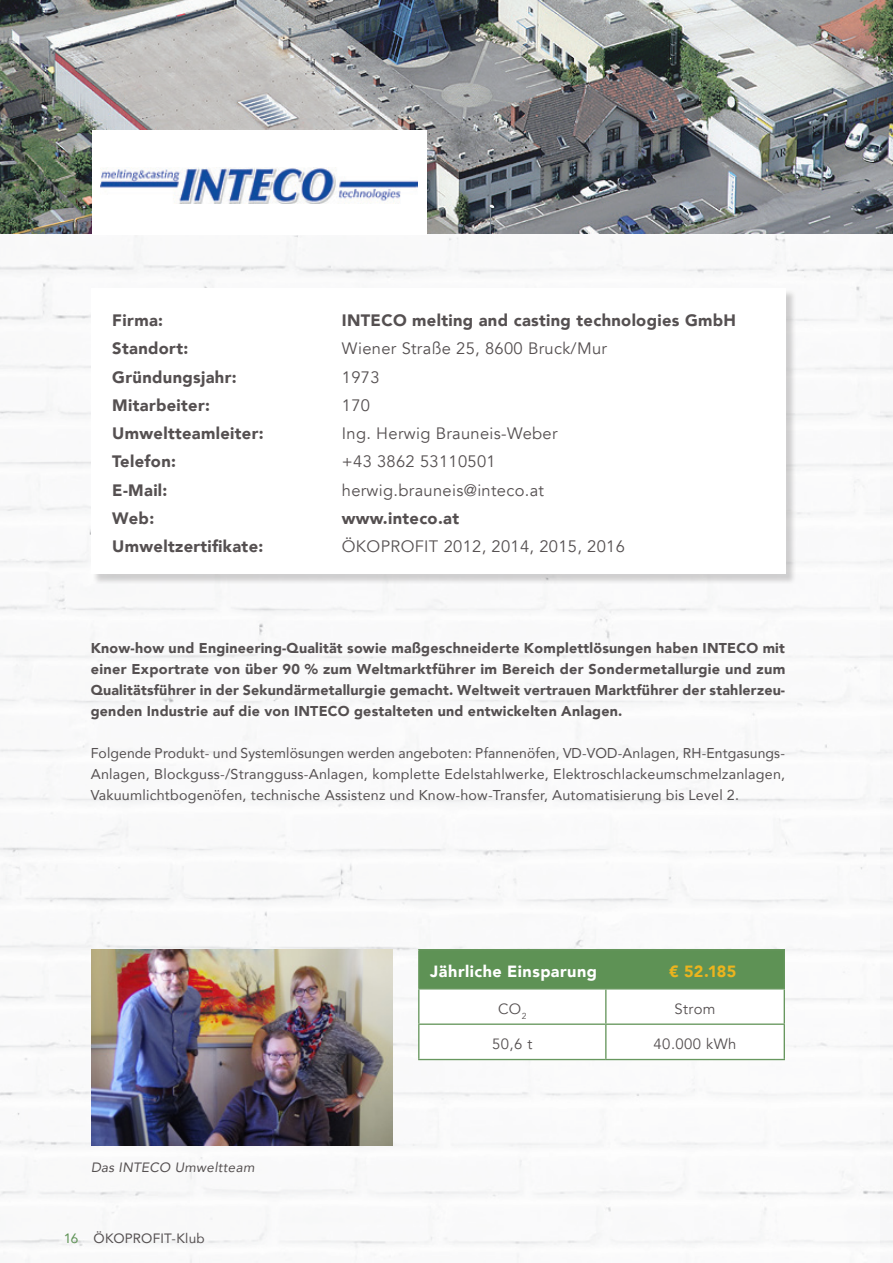
<style>
.page{position:relative;width:893px;height:1263px;background:#fff}
.page>*{position:absolute;margin:0;border:0;box-sizing:border-box;transform-origin:0 0}
.U1_betriebe_für_inha{font:900 16.5px "Avenir";letter-spacing:.02em;color:#555051}
.U1_betriebe_für_inha-2{font:16.5px "Avenir";letter-spacing:.02em;color:#555051}
.t1{font:900 16.2px "Avenir";letter-spacing:.03em;color:#fff}
.t2{font:900 16.2px "Avenir";color:#ebb41e}
.t3{font:14.85px "Avenir";letter-spacing:.03em;color:#555051}
.CPC_Fliess{font:900 14.25px/21px "Avenir";letter-spacing:.015em;color:#555051;text-align:justify}
.CPC_Fliess-2{font:14.25px/21px "Avenir";letter-spacing:.015em;color:#555051;text-align:justify}
.t4{font:italic 13.5px "Avenir";letter-spacing:.02em;color:#555051}
.t5{font:13.5px "Avenir";letter-spacing:.015em;color:#555051}
.s1{color:#5e9255}
</style>
<div class="page">
<img style="left:0;top:235px;width:893px;height:1028px">
<img style="left:0;top:0;width:893px;height:234px">
<div style="left:92px;top:289px;width:704px;height:295px;background:#231f20;opacity:.2"></div>
<div style="left:91px;top:288px;width:694px;height:286px;background:#fff"></div>
<img style="left:92px;top:949px;width:301px;height:196px">
<div style="left:419px;top:950px;width:365px;height:39px;background:#5e9255"></div>
<svg style="left:419px;top:989px;width:365px;height:70px"></svg>
<hr style="left:418px;top:950px;width:1px;height:38px;background:#67975e">
<hr style="left:418px;top:949px;width:188px;height:1px;background:#67975e">
<hr style="left:606px;top:949px;width:179px;height:1px;background:#67975e">
<hr style="left:784px;top:950px;width:1px;height:38px;background:#67975e">
<hr style="left:605px;top:989px;width:1px;height:34px;background:#67975e">
<hr style="left:605px;top:1025px;width:1px;height:34px;background:#67975e">
<hr style="left:418px;top:1023px;width:188px;height:2px;background:#67975e">
<hr style="left:606px;top:1023px;width:179px;height:2px;background:#67975e">
<hr style="left:418px;top:989px;width:1px;height:34px;background:#67975e">
<hr style="left:418px;top:988px;width:188px;height:1px;background:#67975e">
<hr style="left:606px;top:988px;width:179px;height:1px;background:#67975e">
<hr style="left:784px;top:989px;width:1px;height:34px;background:#67975e">
<hr style="left:418px;top:1025px;width:1px;height:34px;background:#67975e">
<hr style="left:418px;top:1059px;width:188px;height:1px;background:#67975e">
<hr style="left:784px;top:1025px;width:1px;height:34px;background:#67975e">
<hr style="left:606px;top:1059px;width:179px;height:1px;background:#67975e">
<div style="left:92px;top:131px;width:335px;height:104px;background:#fff"></div>
<img style="left:101px;top:168px;width:316px;height:35px">
<p class="U1_betriebe_für_inha" style="left:112px;top:306px;width:52px">Firma:</p>
<p class="U1_betriebe_für_inha" style="left:342px;top:306px;width:396px">INTECO melting and casting technologies GmbH</p>
<p class="U1_betriebe_für_inha" style="left:112px;top:334px;width:77px">Standort:</p>
<p class="U1_betriebe_für_inha-2" style="left:342px;top:339px;width:267px">Wiener Straße 25, 8600 Bruck/Mur</p>
<p class="U1_betriebe_für_inha" style="left:112px;top:363px;width:126px">Gründungsjahr:</p>
<p class="U1_betriebe_für_inha-2" style="left:342px;top:367px;width:39px">1973</p>
<p class="U1_betriebe_für_inha" style="left:112px;top:391px;width:99px">Mitarbeiter:</p>
<p class="U1_betriebe_für_inha-2" style="left:342px;top:395px;width:30px">170</p>
<p class="U1_betriebe_für_inha" style="left:112px;top:419px;width:153px">Umweltteamleiter:</p>
<p class="U1_betriebe_für_inha-2" style="left:342px;top:424px;width:217px">Ing. Herwig Brauneis-Weber</p>
<p class="U1_betriebe_für_inha" style="left:112px;top:448px;width:65px">Telefon:</p>
<p class="U1_betriebe_für_inha-2" style="left:342px;top:452px;width:155px">+43 3862 53110501</p>
<p class="U1_betriebe_für_inha" style="left:112px;top:476px;width:57px">E-Mail:</p>
<p class="U1_betriebe_für_inha-2" style="left:342px;top:480px;width:204px">herwig.brauneis@inteco.at</p>
<p class="U1_betriebe_für_inha" style="left:112px;top:504px;width:43px">Web:</p>
<p class="U1_betriebe_für_inha" style="left:342px;top:504px;width:119px">www.inteco.at</p>
<p class="U1_betriebe_für_inha" style="left:112px;top:532px;width:153px">Umweltzertifikate:</p>
<p class="U1_betriebe_für_inha-2" style="left:342px;top:537px;width:285px">ÖKOPROFIT 2012, 2014, 2015, 2016</p>
<p class="CPC_Fliess" style="left:91px;top:637px;width:696px">Know-how und Engineering-Qualität sowie maßgeschneiderte Komplettlösungen haben INTECO mit einer Exportrate von über 90 % zum Weltmarktführer im Bereich der Sondermetallurgie und zum Qualitätsführer in der Sekundärmetallurgie gemacht. Weltweit vertrauen Marktführer der stahlerzeu&shy;genden Industrie auf die von INTECO gestalteten und entwickelten Anlagen.</p>
<p class="CPC_Fliess-2" style="left:91px;top:742px;width:696px">Folgende Produkt- und Systemlösungen werden angeboten: Pfannenöfen, VD-VOD-Anlagen, RH-Entgasungs-Anlagen, Blockguss-/Strangguss-Anlagen, komplette Edelstahlwerke, Elektroschlackeumschmelzanlagen, Vakuumlichtbogenöfen, technische Assistenz und Know-how-Transfer, Automatisierung bis Level 2.</p>
<p class="t4" style="left:91px;top:1159px;width:165px">Das INTECO Umweltteam</p>
<p class="t5" style="left:64px;top:1228px;width:142px"><span class="s1">16</span> ÖKOPROFIT-Klub</p>
<p class="t1" style="left:430px;top:958px;width:168px">Jährliche Einsparung</p>
<p class="t2" style="left:669px;top:958px;width:69px">€ 52.185</p>
<p class="t3" style="left:498px;top:1000px;width:30px">CO<sub>2</sub></p>
<p class="t3" style="left:674px;top:1000px;width:43px">Strom</p>
<p class="t3" style="left:492px;top:1035px;width:42px">50,6 t</p>
<p class="t3" style="left:654px;top:1035px;width:84px">40.000 kWh</p>
</div>
